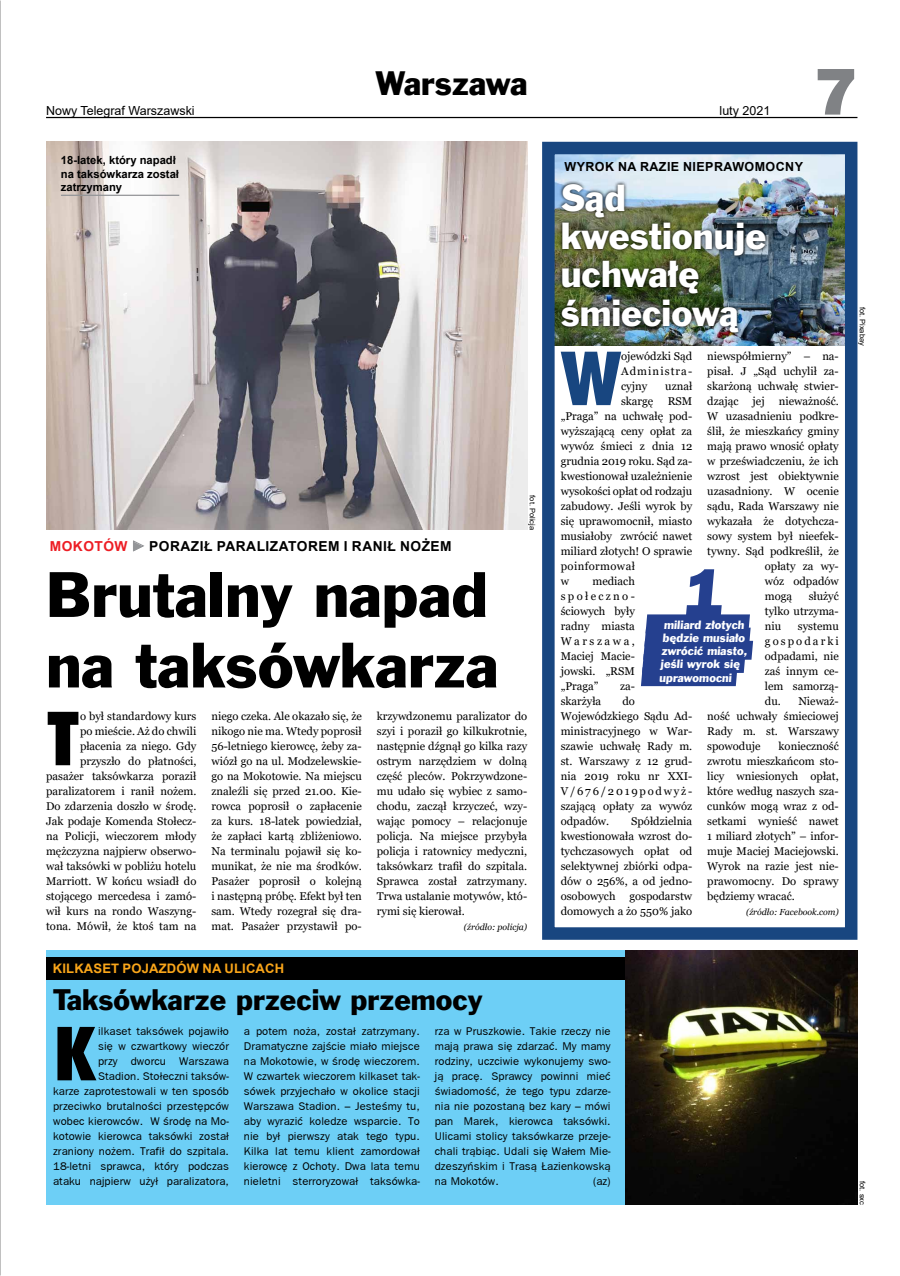
<style>
.page{position:relative;width:900px;height:1276px;background:#fff}
.page>*{position:absolute;margin:0;border:0;box-sizing:border-box;transform-origin:0 0}
.t1{font:800 70.88px "Fujiyama";color:#000}
.t2{font:800 70.88px "Fujiyama";color:#184680}
.t3{font:800 67.88px "Franklin Gothic";color:#25408f}
.t4{font:65px "Swis 721 Blk EU";color:#808285}
.t5{font:58.75px/70.5px "Frank Goth EU";color:#000}
.t6{font:34.5px/38.4px "Frank Goth EU";color:#fff}
.t7{font:31px "Frank Goth EU";color:#000}
.t8{font:27.12px "Frank Goth EU";letter-spacing:-.01em;color:#000}
.t9{font:700 13.75px "Arial";letter-spacing:.035em;color:#000}
.t10{font:700 13.75px "Arial";color:#ed1d24}
.t11{font:700 13.12px "Arial";letter-spacing:.01em;color:#faa61a}
.t12{font:12.5px "Arial";color:#000}
.t13{font:700 12.5px "Arial";letter-spacing:.035em;color:#000}
.t14{font:11.25px/15px "Georgia";color:#000;text-align:justify}
.t15{font:11.25px/15px "Frankfurt Gothic";letter-spacing:.01em;color:#000;text-align:justify}
.t16{font:700 11.25px/13.5px "Arial";color:#000}
.t17{font:11.25px "Georgia";letter-spacing:.185em;color:#000}
.t18{font:11px "Frank Goth EU";color:#fff}
.t19{font:italic 8.75px "Georgia";color:#000}
.t20{font:7.5px "Arial";color:#000}
.s1{font-family:"Impact";font-weight:400;color:#939598}
</style>
<div class="page">
<hr style="left:46px;top:117px;width:811px;height:1px;background:#000">
<img style="left:555px;top:155px;width:289px;height:191px">
<div style="left:542px;top:142px;width:315px;height:797px;border:12px solid #184680"></div>
<img style="left:558px;top:180px;width:212px;height:156px">
<img style="left:46px;top:142px;width:481px;height:387px">
<svg style="left:133px;top:540px;width:11px;height:11px"></svg>
<div style="left:46px;top:950px;width:811px;height:254px;background:#6dcff6"></div>
<div style="left:46px;top:957px;width:811px;height:22px;background:#000"></div>
<img style="left:626px;top:950px;width:231px;height:254px">
<div style="left:646px;top:614px;width:103px;height:19px;background:#25408f"></div>
<div style="left:645px;top:627px;width:105px;height:19px;background:#25408f"></div>
<div style="left:644px;top:641px;width:108px;height:19px;background:#25408f"></div>
<div style="left:643px;top:654px;width:102px;height:19px;background:#25408f"></div>
<div style="left:642px;top:667px;width:95px;height:19px;background:#25408f"></div>
<hr style="left:61px;top:195px;width:118px;height:1px;background:#939598">
<p class="t12" style="left:46px;top:102px;width:150px">Nowy Telegraf Warszawski</p>
<p class="t16" style="left:61px;top:153px;width:120px">18-latek, który napadł na taksówkarza został zatrzymany</p>
<h3 class="t7" style="left:376px;top:64px;width:153px">Warszawa</h3>
<p class="t20" style="left:538px;top:495px;width:36px;rotate:90deg">fot. Policja</p>
<p class="t10" style="left:50px;top:536px;width:12px">MOKOTÓW</p>
<p class="t9" style="left:132px;top:536px;width:322px"><span class="s1">►</span> Poraził paralizatorem i ranił nożem</p>
<h3 class="t5" style="left:46px;top:565px;width:454px">Brutalny napad na taksówkarza</h3>
<p class="t14" style="left:46px;top:709px;width:152px;text-align:right">o był standardowy kurs<br>po mieście. Aż do chwili płacenia za niego. Gdy przyszło do płatności, pasażer taksówkarza poraził paralizatorem i ranił nożem.<br>Do zdarzenia doszło w środę.<br>Jak podaje Komenda Stołecz&shy;na Policji, wieczorem młody mężczyzna najpierw obserwo&shy;wał taksówki w pobliżu hotelu<br>Marriott. W końcu wsiadł do stojącego mercedesa i zamó&shy;wił kurs na rondo Waszyng&shy;tona. Mówił, że ktoś tam na</p>
<p class="t14" style="left:211px;top:709px;width:152px">niego czeka. Ale okazało się, że nikogo nie ma. Wtedy poprosił 56-letniego kierowcę, żeby za&shy;wiózł go na ul. Modzelewskie&shy;go na Mokotowie. Na miejscu znaleźli się przed 21.00. Kie&shy;rowca poprosił o zapłacenie za kurs. 18-latek powiedział, że zapłaci kartą zbliżeniowo.<br>Na terminalu pojawił się ko&shy;munikat, że nie ma środków.<br>Pasażer poprosił o kolejną i następną próbę. Efekt był ten sam. Wtedy rozegrał się dra&shy;mat. Pasażer przystawił po-</p>
<p class="t14" style="left:377px;top:709px;width:152px">krzywdzonemu paralizator do szyi i poraził go kilkukrotnie, następnie dźgnął go kilka razy ostrym narzędziem w dolną część pleców. Pokrzywdzone&shy;mu udało się wybiec z samo&shy;chodu, zaczął krzyczeć, wzy&shy;wając pomocy – relacjonuje policja. Na miejsce przybyła policja i ratownicy medyczni, taksówkarz trafił do szpitala.<br>Sprawca został zatrzymany.<br>Trwa ustalanie motywów, któ&shy;rymi się kierował.</p>
<h1 class="t1" style="left:46px;top:691px;width:35px">T</h1>
<p class="t19" style="left:464px;top:921px;width:65px">(źródło: policja)</p>
<p class="t11" style="left:53px;top:959px;width:233px">Kilkas et pojazdów na ulicach</p>
<h3 class="t8" style="left:53px;top:984px;width:431px">Taksówkarze przeciw przemocy</h3>
<p class="t12" style="left:720px;top:102px;width:52px">luty 2021</p>
<h3 class="t4" style="left:815px;top:50px;width:44px">7</h3>
<p class="t13" style="left:564px;top:158px;width:240px">Wyrok na razie nieprawomocny</p>
<h3 class="t6" style="left:561px;top:181px;width:207px">Sąd kwestionuje uchwałę śmieciową</h3>
<p class="t20" style="left:868px;top:306px;width:41px;rotate:90deg">fot. Pixabay</p>
<p class="t14" style="left:707px;top:349px;width:133px">niewspółmierny” – na&shy;pisał. J „Sąd uchylił za&shy;skarżoną uchwałę stwier&shy;dzając</p>
<h1 class="t2" style="left:561px;top:331px;width:62px">W</h1>
<p class="t14" style="left:621px;top:349px;width:73px">ojewódzki Sąd Administra&shy;cyjny</p>
<p class="t14" style="left:665px;top:379px;width:28px">uznał</p>
<p class="t14" style="left:753px;top:394px;width:14px">jej</p>
<p class="t14" style="left:779px;top:394px;width:62px">nieważność.</p>
<p class="t14" style="left:707px;top:409px;width:133px">W uzasadnieniu podkre-</p>
<p class="t14" style="left:707px;top:424px;width:133px">ślił, że mieszkańcy gminy</p>
<p class="t14" style="left:707px;top:439px;width:133px">mają prawo wnosić opłaty</p>
<p class="t14" style="left:707px;top:454px;width:133px">w przeświadczeniu, że ich</p>
<p class="t14" style="left:707px;top:469px;width:133px">wzrost jest obiektywnie</p>
<p class="t14" style="left:707px;top:484px;width:133px">uzasadniony. W ocenie</p>
<p class="t14" style="left:707px;top:499px;width:133px">sądu, Rada Warszawy nie</p>
<p class="t14" style="left:707px;top:514px;width:133px">wykazała że dotychcza-</p>
<p class="t14" style="left:707px;top:529px;width:133px">sowy system był nieefek-</p>
<p class="t14" style="left:707px;top:544px;width:133px">tywny. Sąd podkreślił, że</p>
<p class="t14" style="left:765px;top:559px;width:75px">opłaty za wy-</p>
<p class="t14" style="left:765px;top:574px;width:75px">wóz odpadów</p>
<p class="t14" style="left:765px;top:589px;width:29px">mogą</p>
<p class="t14" style="left:621px;top:394px;width:34px">skargę</p>
<p class="t14" style="left:561px;top:394px;width:133px;text-align:left;text-indent:107px">RSM „Praga” na uchwałę pod&shy;wyższającą ceny opłat za wywóz śmieci z dnia 12 grudnia 2019 roku. Sąd za&shy;kwestionował uzależnienie wysokości opłat od rodzaju zabudowy. Jeśli wyrok by się uprawomocnił, miasto musiałoby zwrócić nawet miliard złotych! O sprawie poinformował<br>w</p>
<h2 class="t3" style="left:682px;top:548px;width:49px">1</h2>
<p class="t14" style="left:561px;top:574px;width:76px;text-indent:32px">mediach społeczno&shy;ściowych były radny miasta Warszawa, Maciej Macie&shy;jowski. „RSM „Praga”</p>
<p class="t14" style="left:765px;top:589px;width:75px;text-indent:44px">służyć tylko utrzyma&shy;niu</p>
<p class="t18" style="left:664px;top:618px;width:83px">miliard złotych</p>
<p class="t18" style="left:663px;top:631px;width:85px">będzie musiało</p>
<p class="t18" style="left:661px;top:644px;width:89px">zwrócić miasto,</p>
<p class="t18" style="left:660px;top:657px;width:82px">jeśli wyrok się</p>
<p class="t18" style="left:659px;top:671px;width:75px">uprawomocni</p>
<p class="t14" style="left:798px;top:619px;width:42px">systemu</p>
<p class="t17" style="left:765px;top:634px;width:75px">gospodarki</p>
<p class="t14" style="left:765px;top:649px;width:75px">odpadami, nie</p>
<p class="t14" style="left:765px;top:664px;width:75px">zaś innym ce-</p>
<p class="t14" style="left:765px;top:679px;width:75px">lem samorzą-</p>
<p class="t14" style="left:765px;top:694px;width:75px">du. Nieważ-</p>
<p class="t14" style="left:707px;top:709px;width:133px">ność uchwały śmieciowej</p>
<p class="t14" style="left:707px;top:724px;width:133px">Rady m. st. Warszawy</p>
<p class="t14" style="left:707px;top:739px;width:55px">spowoduje</p>
<p class="t14" style="left:620px;top:679px;width:16px">za-</p>
<p class="t14" style="left:561px;top:694px;width:133px;text-align:left;text-indent:62px">do<br>Wojewódzkiego Sądu Ad&shy;ministracyjnego w War&shy;szawie uchwałę Rady m. st. Warszawy z 12 grud&shy;nia 2019 roku nr XXI-<br>V/676/2019podwyż&shy;szającą opłaty za wywóz odpadów.</p>
<p class="t14" style="left:561px;top:694px;width:42px">skarżyła</p>
<p class="t14" style="left:707px;top:739px;width:133px;text-indent:71px">konieczność zwrotu mieszkańcom sto&shy;licy wniesionych opłat, które według naszych sza&shy;cunków mogą wraz z od&shy;setkami wynieść nawet 1 miliard złotych” – infor&shy;muje Maciej Maciejowski.<br>Wyrok na razie jest nie&shy;prawomocny. Do sprawy będziemy wracać.</p>
<p class="t19" style="left:746px;top:906px;width:94px">(źródło: Facebook.com)</p>
<p class="t14" style="left:561px;top:814px;width:133px;text-indent:71px">Spółdzielnia kwestionowała wzrost do&shy;tychczasowych opłat od selektywnej zbiórki odpa&shy;dów o 256%, a od jedno&shy;osobowych gospodarstw domowych a żo 550% jako</p>
<h1 class="t1" style="left:53px;top:1006px;width:46px">K</h1>
<p class="t15" style="left:53px;top:1024px;width:177px;text-align:right">ilkaset taksówek pojawiło<br>się w czwartkowy wieczór<br>przy dworcu Warszawa<br>Stadion. Stołeczni taksów-<br>karze zaprotestowali w ten sposób przeciwko brutalności przestępców wobec kierowców. W środę na Mo&shy;kotowie kierowca taksówki został zraniony nożem. Trafił do szpitala.<br>18-letni sprawca, który podczas ataku najpierw użył paralizatora,</p>
<p class="t15" style="left:244px;top:1024px;width:177px">a potem noża, został zatrzymany.<br>Dramatyczne zajście miało miejsce na Mokotowie, w środę wieczorem.<br>W czwartek wieczorem kilkaset tak&shy;sówek przyjechało w okolice stacji Warszawa Stadion. – Jesteśmy tu, aby wyrazić koledze wsparcie. To nie był pierwszy atak tego typu.<br>Kilka lat temu klient zamordował kierowcę z Ochoty. Dwa lata temu nieletni sterroryzował taksówka-</p>
<p class="t15" style="left:435px;top:1024px;width:177px">rza w Pruszkowie. Takie rzeczy nie mają prawa się zdarzać. My mamy rodziny, uczciwie wykonujemy swo&shy;ją pracę. Sprawcy powinni mieć świadomość, że tego typu zdarze&shy;nia nie pozostaną bez kary – mówi pan Marek, kierowca taksówki.<br>Ulicami stolicy taksówkarze przeje&shy;chali trąbiąc. Udali się Wałem Mie&shy;dzeszyńskim i Trasą Łazienkowską na Mokotów.</p>
<p class="t15" style="left:593px;top:1173px;width:19px">(az)</p>
<p class="t20" style="left:868px;top:1181px;width:25px;rotate:90deg">fot. sxc</p>
</div>
